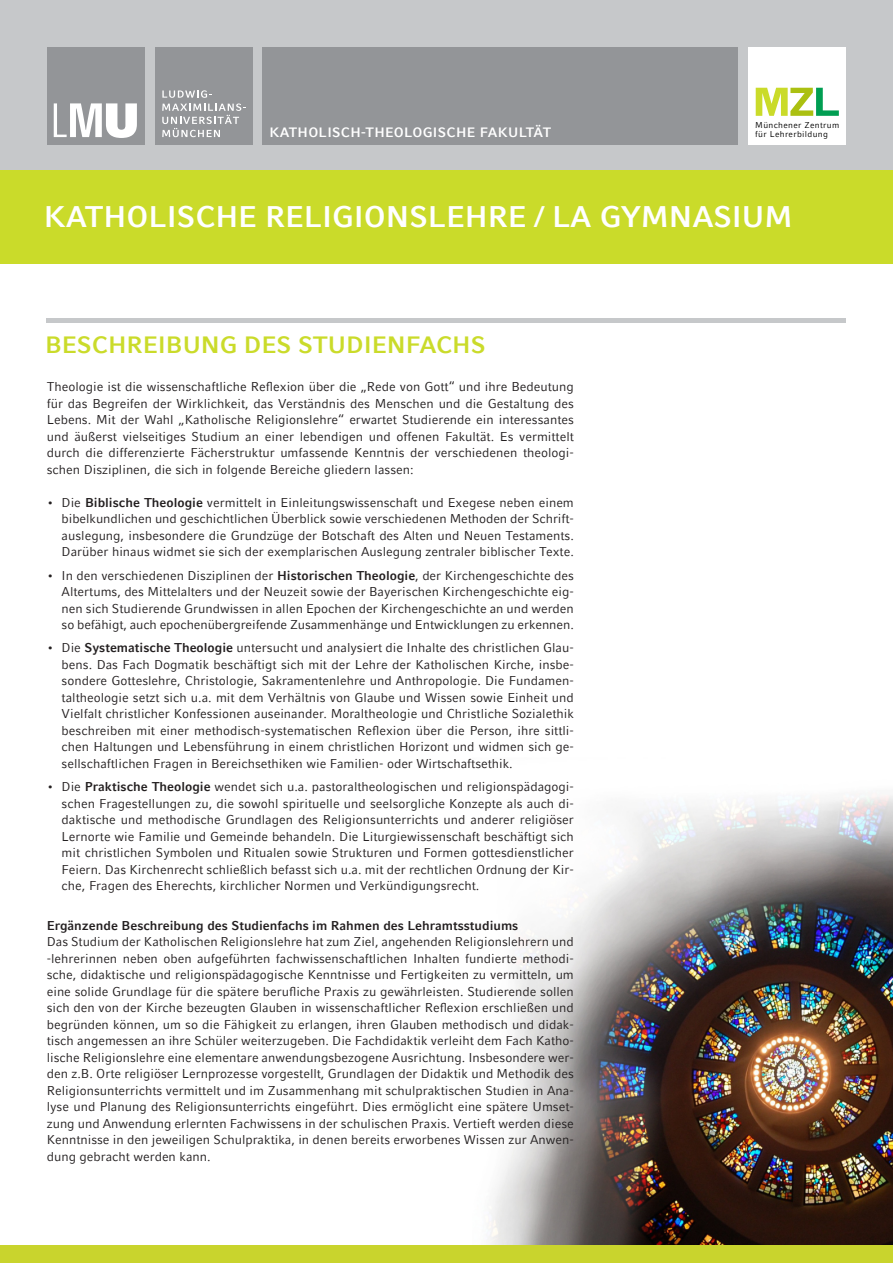
<style>
.page{position:relative;width:893px;height:1263px;background:#fff}
.page>*{position:absolute;margin:0;border:0;box-sizing:border-box;transform-origin:0 0}
.t1{font:700 29.7px "LMU Compatil Fact";color:#fff}
.t2{font:700 23.55px "LMU Compatil Fact";color:#cadb2a}
.t3{font:700 13.5px "LMU Compatil Fact";letter-spacing:.025em;color:#fff}
.t4{font:12.75px/16.5px "LMU Compatil Fact";color:#231f20;text-align:justify}
.t5{font:700 12.75px "LMU Compatil Fact";color:#231f20}
.t6{font:8.4px/9.4px "LMU Compatil Fact";letter-spacing:.04em;color:#000}
.s1{font-weight:700}
</style>
<div class="page">
<img style="left:472px;top:792px;width:421px;height:454px">
<div style="left:0;top:0;width:893px;height:176px;background:#c6c8ca"></div>
<div style="left:262px;top:47px;width:476px;height:98px;background:#939598"></div>
<div style="left:47px;top:47px;width:98px;height:98px;background:#939598"></div>
<div style="left:155px;top:47px;width:98px;height:98px;background:#939598"></div>
<svg style="left:54px;top:103px;width:83px;height:35px"></svg>
<svg style="left:162px;top:90px;width:84px;height:47px"></svg>
<div style="left:748px;top:47px;width:98px;height:97px;background:#fff"></div>
<svg style="left:756px;top:88px;width:83px;height:28px"></svg>
<hr style="left:47px;top:318px;width:799px;height:4px;background:#c6c8ca">
<div style="left:0;top:1246px;width:893px;height:17px;background:#c9d42d"></div>
<div style="left:0;top:170px;width:893px;height:94px;background:#cadb2a"></div>
<p class="t3" style="left:269px;top:127px;width:283px">KATHOLISCH-THEOLOGISCHE FAKULTÄT</p>
<p class="t6" style="left:755px;top:121px;width:86px">Münchener Zentrum für Lehrerbildung</p>
<h1 class="t1" style="left:44px;top:205px;width:750px">KATHOLISCHE RELIGIONSLEHRE / LA GYMNASIUM</h1>
<h2 class="t2" style="left:45px;top:336px;width:442px">BESCHREIBUNG DES STUDIENFACHS</h2>
<p class="t4" style="left:47px;top:380px;width:529px">Theologie ist die wissenschaftliche Reflexion über die „Rede von Gott“ und ihre Bedeutung für das Begreifen der Wirklichkeit, das Verständnis des Menschen und die Gestaltung des Lebens. Mit der Wahl „Katholische Religionslehre“ erwartet Studierende ein interessantes und äußerst vielseitiges Studium an einer lebendigen und offenen Fakultät. Es vermittelt durch die differenzierte Fächerstruktur umfassende Kenntnis der verschiedenen theologi&shy;schen Disziplinen, die sich in folgende Bereiche gliedern lassen:</p>
<p class="t4" style="left:62px;top:495px;width:514px;text-indent:-15px">• Die <span class="s1">Biblische Theologie</span> vermittelt in Einleitungswissenschaft und Exegese neben einem bibelkundlichen und geschichtlichen Überblick sowie verschiedenen Methoden der Schrift&shy;auslegung, insbesondere die Grundzüge der Botschaft des Alten und Neuen Testaments.<br>Darüber hinaus widmet sie sich der exemplarischen Auslegung zentraler biblischer Texte.</p>
<p class="t4" style="left:62px;top:568px;width:514px;text-indent:-15px">• In den verschiedenen Disziplinen der <span class="s1">Historischen Theologie</span>, der Kirchengeschichte des Altertums, des Mittelalters und der Neuzeit sowie der Bayerischen Kirchengeschichte eig&shy;nen sich Studierende Grundwissen in allen Epochen der Kirchengeschichte an und werden so befähigt, auch epochenübergreifende Zusammenhänge und Entwicklungen zu erkennen.</p>
<p class="t4" style="left:62px;top:641px;width:514px;text-indent:-15px">• Die <span class="s1">Systematische Theologie</span> untersucht und analysiert die Inhalte des christlichen Glau&shy;bens. Das Fach Dogmatik beschäftigt sich mit der Lehre der Katholischen Kirche, insbe&shy;sondere Gotteslehre, Christologie, Sakramentenlehre und Anthropologie. Die Fundamen&shy;taltheologie setzt sich u.a. mit dem Verhältnis von Glaube und Wissen sowie Einheit und Vielfalt christlicher Konfessionen auseinander. Moraltheologie und Christliche Sozialethik beschreiben mit einer methodisch-systematischen Reflexion über die Person, ihre sittli&shy;chen Haltungen und Lebensführung in einem christlichen Horizont und widmen sich ge&shy;sellschaftlichen Fragen in Bereichsethiken wie Familien- oder Wirtschaftsethik.</p>
<p class="t4" style="left:62px;top:779px;width:514px;text-indent:-15px">• Die <span class="s1">Praktische Theologie</span> wendet sich u.a. pastoraltheologischen und religionspädagogi&shy;schen Fragestellungen zu, die sowohl spirituelle und seelsorgliche Konzepte als auch di&shy;daktische und methodische Grundlagen des Religionsunterrichts und anderer religiöser Lernorte wie Familie und Gemeinde behandeln. Die Liturgiewissenschaft beschäftigt sich mit christlichen Symbolen und Ritualen sowie Strukturen und Formen gottesdienstlicher Feiern. Das Kirchenrecht schließlich befasst sich u.a. mit der rechtlichen Ordnung der Kir&shy;che, Fragen des Eherechts, kirchlicher Normen und Verkündigungsrecht.</p>
<p class="t5" style="left:47px;top:920px;width:473px">Ergänzende Beschreibung des Studienfachs im Rahmen des Lehramtsstudiums</p>
<p class="t4" style="left:47px;top:935px;width:529px">Das Studium der Katholischen Religionslehre hat zum Ziel, angehenden Religionslehrern und -lehrerinnen neben oben aufgeführten fachwissenschaftlichen Inhalten fundierte methodi&shy;sche, didaktische und religionspädagogische Kenntnisse und Fertigkeiten zu vermitteln, um eine solide Grundlage für die spätere berufliche Praxis zu gewährleisten. Studierende sollen sich den von der Kirche bezeugten Glauben in wissenschaftlicher Reflexion erschließen und begründen können, um so die Fähigkeit zu erlangen, ihren Glauben methodisch und didak&shy;tisch angemessen an ihre Schüler weiterzugeben. Die Fachdidaktik verleiht dem Fach Katho&shy;lische Religionslehre eine elementare anwendungsbezogene Ausrichtung. Insbesondere wer&shy;den z.B. Orte religiöser Lernprozesse vorgestellt, Grundlagen der Didaktik und Methodik des Religionsunterrichts vermittelt und im Zusammenhang mit schulpraktischen Studien in Ana&shy;lyse und Planung des Religionsunterrichts eingeführt. Dies ermöglicht eine spätere Umset&shy;zung und Anwendung erlernten Fachwissens in der schulischen Praxis. Vertieft werden diese Kenntnisse in den jeweiligen Schulpraktika, in denen bereits erworbenes Wissen zur Anwen&shy;dung gebracht werden kann.</p>
</div>
